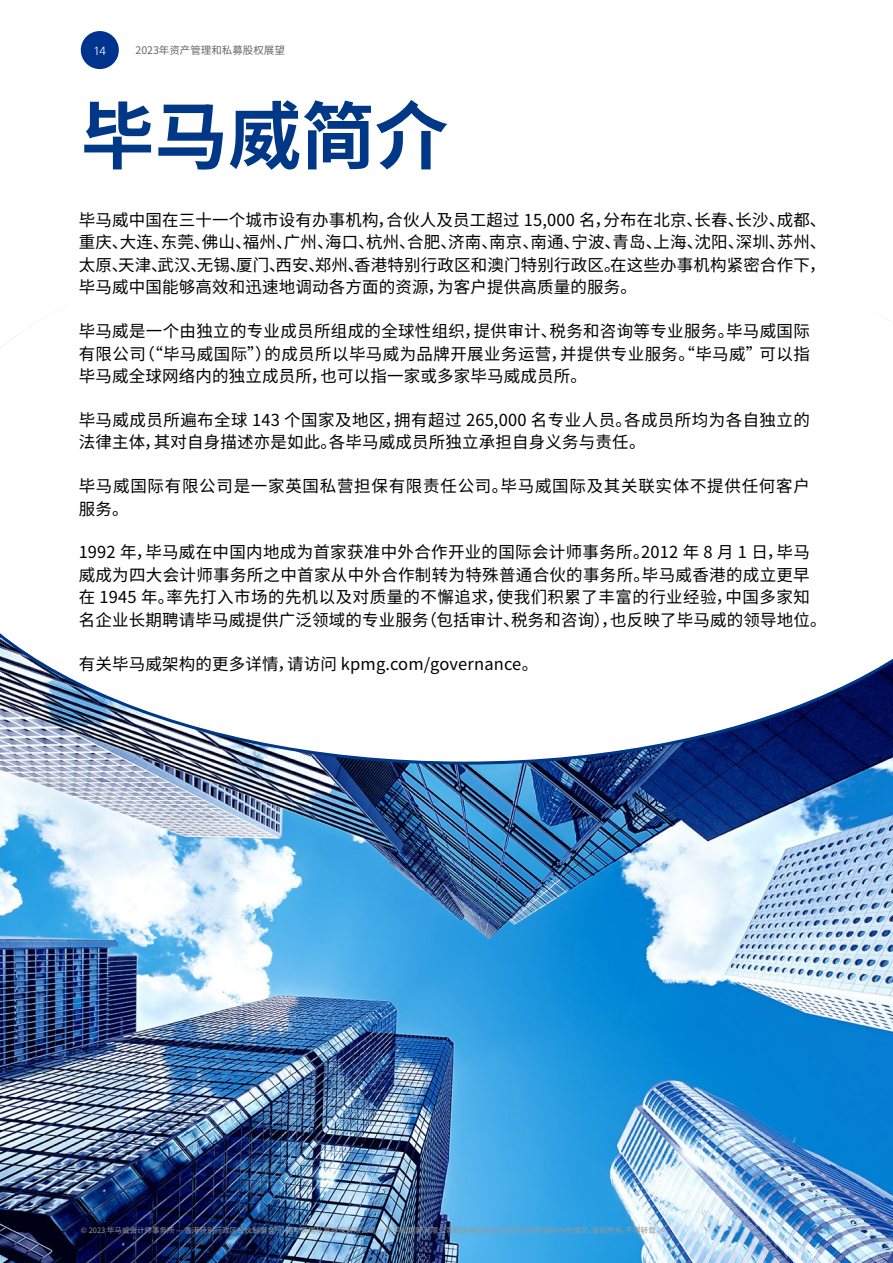
<style>
.page{position:relative;width:893px;height:1263px;background:#fff}
.page>*{position:absolute;margin:0;border:0;box-sizing:border-box;transform-origin:0 0}
.t1{font:700 73.5px "Noto Sans CJ Ksc";color:#003887}
.t2{font:16.5px/22.5px "Noto Sans CJ Ksc";letter-spacing:.02em;color:#000;text-align:justify}
.t3{font:16.5px/22.5px "Noto Sans CJ Ksc";letter-spacing:.045em;color:#000}
.t4{font:300 12px "Univers 45";color:#fff}
.t5{font:10.5px "Noto Sans CJ Ksc";color:#666}
.t6{font:7.5px "Noto Sans CJ Ksc";color:#989898}
</style>
<div class="page">
<img style="left:0;top:764px;width:893px;height:499px">
<svg style="left:0;top:288px;width:893px;height:473px"></svg>
<div style="left:81px;top:31px;width:38px;height:38px;background:#00338d;border-radius:50%"></div>
<p class="t4" style="left:93px;top:43px;width:14px">14</p>
<p class="t5" style="left:136px;top:44px;width:151px">2023年资产管理和私募股权展望</p>
<h1 class="t1" style="left:81px;top:95px;width:369px">毕马威简介</h1>
<p class="t2" style="left:79px;top:209px;width:749px">毕马威中国在三十一个城市设有办事机构，合伙人及员工超过 15,000 名，分布在北京、长春、长沙、成都、重庆、大连、东莞、佛山、福州、广州、海口、杭州、合肥、济南、南京、南通、宁波、青岛、上海、沈阳、深圳、苏州、太原、天津、武汉、无锡、厦门、西安、郑州、香港特别行政区和澳门特别行政区。在这些办事机构紧密合作下，毕马威中国能够高效和迅速地调动各方面的资源，为客户提供高质量的服务。</p>
<p class="t2" style="left:79px;top:320px;width:733px">毕马威是一个由独立的专业成员所组成的全球性组织，提供审计、税务和咨询等专业服务。毕马威国际有限公司（“毕马威国际”）的成员所以毕马威为品牌开展业务运营，并提供专业服务。“毕马威”可以指毕马威全球网络内的独立成员所，也可以指一家或多家毕马威成员所。</p>
<p class="t2" style="left:79px;top:409px;width:733px">毕马威成员所遍布全球 143 个国家及地区，拥有超过 265,000 名专业人员。各成员所均为各自独立的法律主体，其对自身描述亦是如此。各毕马威成员所独立承担自身义务与责任。</p>
<p class="t3" style="left:79px;top:475px;width:733px">毕马威国际有限公司是一家英国私营担保有限责任公司。毕马威国际及其关联实体不提供任何客户服务。</p>
<p class="t2" style="left:79px;top:541px;width:750px;text-align:left">1992 年，毕马威在中国内地成为首家获准中外合作开业的国际会计师事务所。2012 年 8 月 1 日，毕马威成为四大会计师事务所之中首家从中外合作制转为特殊普通合伙的事务所。毕马威香港的成立更早在 1945 年。率先打入市场的先机以及对质量的不懈追求，使我们积累了丰富的行业经验，中国多家知名企业长期聘请毕马威提供广泛领域的专业服务（包括审计、税务和咨询），也反映了毕马威的领导地位。</p>
<p class="t2" style="left:79px;top:653px;width:461px">有关毕马威架构的更多详情，请访问 kpmg.com/governance。</p>
<p class="t6" style="left:81px;top:1226px;width:584px">© 2023 毕马威会计师事务所 — 香港特别行政区合伙制事务所，是与英国私营担保有限公司 — 毕马威国际有限公司相关联的独立成员所全球性组织中的成员。版权所有，不得转载。</p>
</div>
